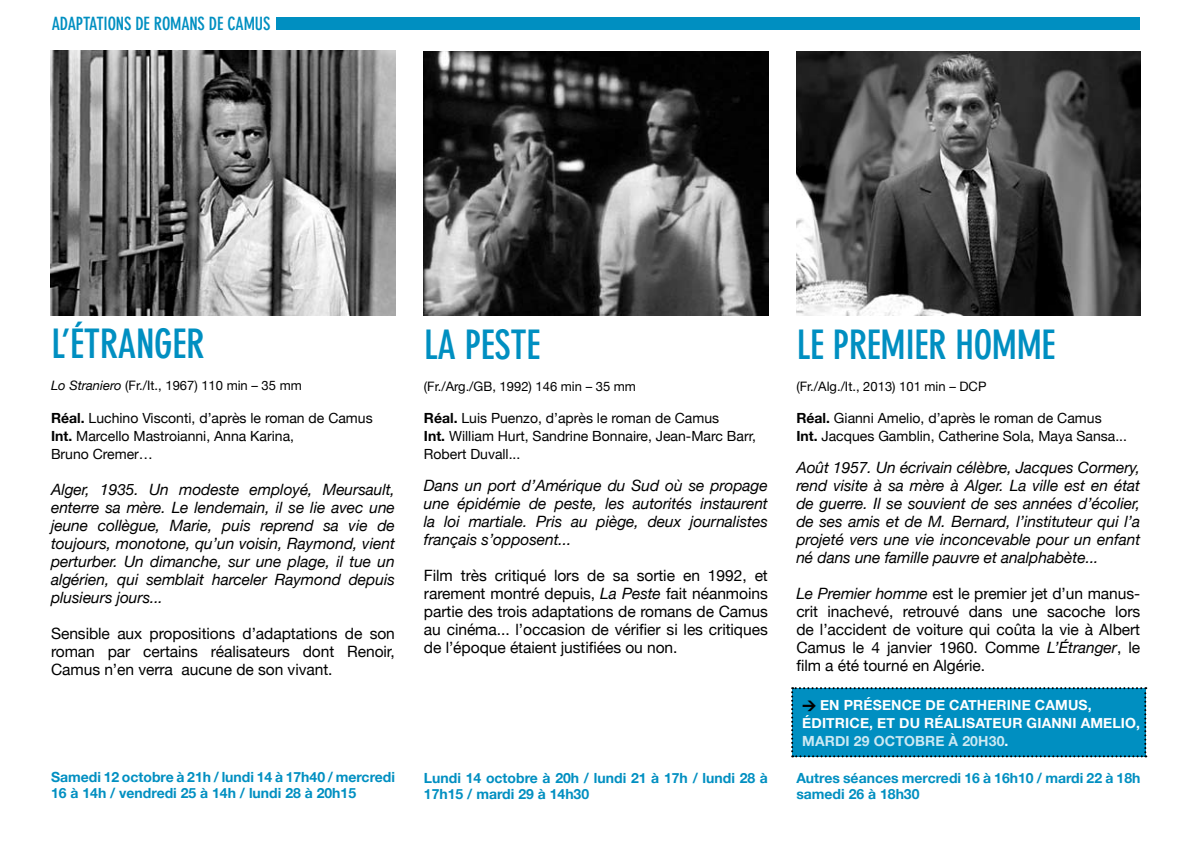
<style>
.page{position:relative;width:1191px;height:851px;background:#fff}
.page>*{position:absolute;margin:0;border:0;box-sizing:border-box;transform-origin:0 0}
.t1{font:700 condensed 40px "DIN Neuzeit Grotesk";letter-spacing:-.01em;color:#008fc1}
.t2{font:700 condensed 18px "DIN Neuzeit Grotesk";letter-spacing:-.01em;color:#008fc1}
.t3{font:italic 15.6px/18px "Helvetica Neue";letter-spacing:-.005em;color:#000;text-align:justify}
.t4{font:15.6px/18px "Helvetica Neue";letter-spacing:-.005em;color:#000;text-align:justify}
.t5{font:14px/18px "Helvetica Neue";color:#000}
.t6{font:700 14px/16px "Helvetica Neue";color:#008fc1}
.t7{font:700 14px/18px "Helvetica Neue";letter-spacing:.01em;color:#fff}
.t8{font:13px "Helvetica Neue";color:#000}
.s1{font-style:italic}
.s2{font-weight:700}
.s3{font-family:"DIN";font-weight:900;color:#000}
.s4{color:#cce9f3}
</style>
<div class="page">
<div style="left:277px;top:17px;width:863px;height:13px;background:#008fc1"></div>
<img style="left:423px;top:51px;width:345px;height:264px">
<div style="left:791px;top:687px;width:355px;height:70px;background:#008fc1"></div>
<img style="left:796px;top:51px;width:344px;height:265px">
<img style="left:50px;top:50px;width:345px;height:265px">
<p class="t2" style="left:52px;top:13px;width:220px">ADAPTATIONS DE ROMANS DE CAMUS</p>
<h1 class="t1" style="left:51px;top:321px;width:155px">L’ÉTRANGER</h1>
<h1 class="t1" style="left:424px;top:321px;width:72px">LA PESTE</h1>
<h1 class="t1" style="left:796px;top:321px;width:70px">LE PREMIER</h1>
<h1 class="t1" style="left:955px;top:321px;width:39px">HOMME</h1>
<p class="t8" style="left:51px;top:377px;width:252px"><span class="s1">Lo Straniero</span> (Fr./It., 1967) 110 min – 35 mm</p>
<p class="t8" style="left:424px;top:378px;width:214px">(Fr./Arg./GB, 1992) 146 min – 35 mm</p>
<p class="t8" style="left:796px;top:378px;width:192px">(Fr./Alg./It., 2013) 101 min – DCP</p>
<p class="t5" style="left:51px;top:408px;width:323px"><span class="s2">Réal.</span> Luchino Visconti, d’après le roman de Camus<br><span class="s2">Int.</span> Marcello Mastroianni, Anna Karina,<br>Bruno Cremer…</p>
<p class="t3" style="left:51px;top:479px;width:345px">Alger, 1935. Un modeste employé, Meursault, enterre sa mère. Le lendemain, il se lie avec une jeune collègue, Marie, puis reprend sa vie de toujours, monotone, qu’un voisin, Raymond, vient perturber. Un dimanche, sur une plage, il tue un algérien, qui semblait harceler Raymond depuis plusieurs jours...</p>
<p class="t4" style="left:51px;top:623px;width:345px">Sensible aux propositions d’adaptations de son roman par certains réalisateurs dont Renoir, Camus n’en verra aucune de son vivant.</p>
<p class="t5" style="left:424px;top:409px;width:333px"><span class="s2">Réal.</span> Luis Puenzo, d’après le roman de Camus<br><span class="s2">Int.</span> William Hurt, Sandrine Bonnaire, Jean-Marc Barr,<br>Robert Duvall...</p>
<p class="t3" style="left:424px;top:476px;width:345px">Dans un port d’Amérique du Sud où se propage une épidémie de peste, les autorités instaurent la loi martiale. Pris au piège, deux journalistes français s’opposent...</p>
<p class="t4" style="left:424px;top:566px;width:345px">Film très critiqué lors de sa sortie en 1992, et rarement montré depuis, <span class="s1">La Peste</span> fait néanmoins partie des trois adaptations de romans de Camus au cinéma... l’occasion de vérifier si les critiques de l’époque étaient justifiées ou non.</p>
<p class="t5" style="left:796px;top:409px;width:332px"><span class="s2">Réal.</span> Gianni Amelio, d’après le roman de Camus<br><span class="s2">Int.</span> Jacques Gamblin, Catherine Sola, Maya Sansa...</p>
<p class="t3" style="left:796px;top:458px;width:345px">Août 1957. Un écrivain célèbre, Jacques Cormery, rend visite à sa mère à Alger. La ville est en état de guerre. Il se souvient de ses années d’écolier, de ses amis et de M. Bernard, l’instituteur qui l’a projeté vers une vie inconcevable pour un enfant né dans une famille pauvre et analphabète...</p>
<p class="t4" style="left:796px;top:584px;width:345px"><span class="s1">Le Premier homme</span> est le premier jet d’un manus&shy;crit inachevé, retrouvé dans une sacoche lors de l’accident de voiture qui coûta la vie à Albert Camus le 4 janvier 1960. Comme <span class="s1">L’Étranger</span>, le film a été tourné en Algérie.</p>
<p class="t7" style="left:802px;top:695px;width:291px"><span class="s3">&gt;</span> En présence de Catheri ne Camus, éditrice</p>
<p class="t7" style="left:802px;top:713px;width:339px;text-indent:67px">, et du réalisateur Gianni Amelio, <span class="s4">mardi 29 octobre à 20h30</span>.</p>
<p class="t6" style="left:51px;top:768px;width:345px">Samedi 12 octobre à 21h / lundi 14 à 17h40 / mercredi<br>16 à 14h / vendredi 25 à 14h / lundi 28 à 20h15</p>
<p class="t6" style="left:424px;top:769px;width:345px">Lundi 14 octobre à 20h / lundi 21 à 17h / lundi 28 à<br>17h15 / mardi 29 à 14h30</p>
<p class="t6" style="left:796px;top:769px;width:345px">Autres séances mercredi 16 à 16h10 / mardi 22 à 18h samedi 26 à 18h30</p>
</div>
